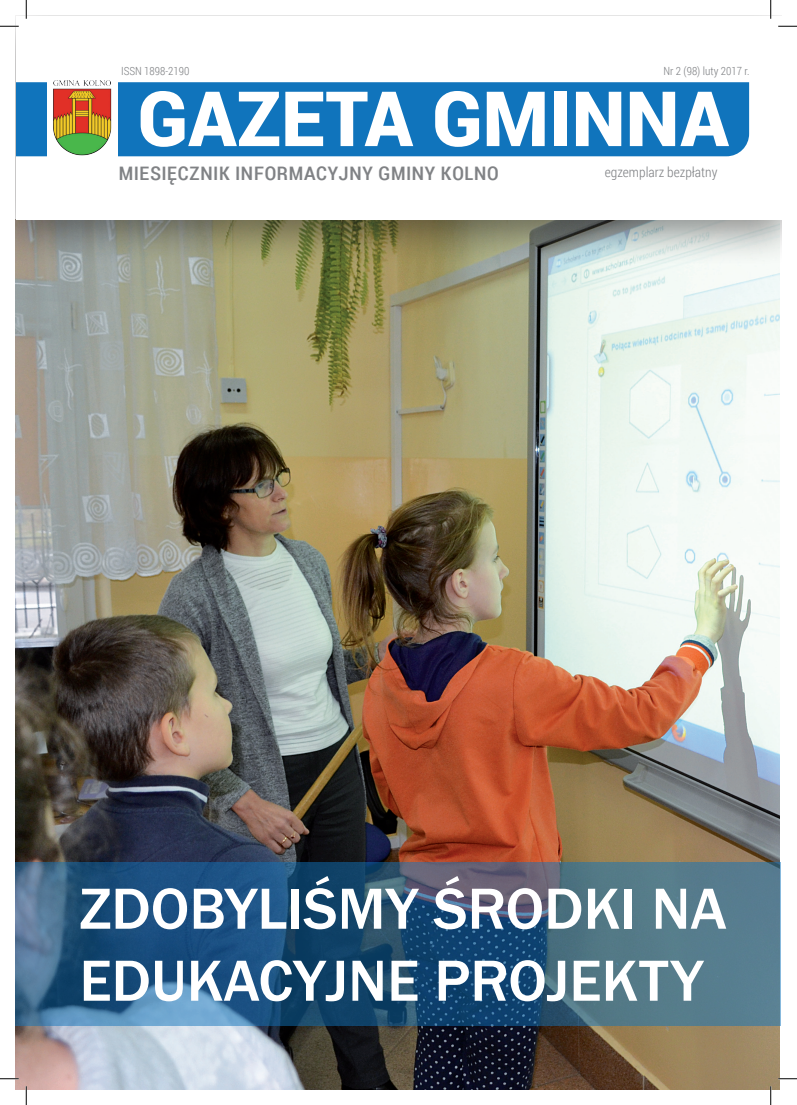
<style>
.page{position:relative;width:797px;height:1105px;background:#fff}
.page>*{position:absolute;margin:0;border:0;box-sizing:border-box;transform-origin:0 0}
.t1{font:900 76.38px "Roboto";color:#fff}
.t2{font:500 60px/72px "Franklin Gothic";color:#fff}
.t3{font:23.75px "Roboto Condensed";color:#808285}
.t4{font:300 13.75px "Roboto Condensed";color:#808285}
.t5{font:300 11.25px "Roboto Condensed";color:#808285}
</style>
<div class="page">
<img style="left:16px;top:276px;width:763px;height:813px">
<div style="left:16px;top:16px;width:765px;height:260px;background:#231f20;opacity:.5"></div>
<div style="left:16px;top:16px;width:765px;height:203px;background:#fff"></div>
<div style="left:16px;top:82px;width:733px;height:74px;background:#1074bc"></div>
<div style="left:47px;top:33px;width:70px;height:156px;background:#fff"></div>
<img style="left:53px;top:80px;width:59px;height:76px">
<svg style="left:16px;top:862px;width:765px;height:163px;background:#345f7f"></svg>
<svg style="left:0;top:25px;width:19px;height:2px"></svg>
<svg style="left:778px;top:25px;width:19px;height:2px"></svg>
<svg style="left:0;top:1078px;width:19px;height:1px"></svg>
<svg style="left:778px;top:1078px;width:19px;height:1px"></svg>
<svg style="left:25px;top:0;width:2px;height:19px"></svg>
<svg style="left:25px;top:1086px;width:2px;height:19px"></svg>
<svg style="left:770px;top:0;width:1px;height:19px"></svg>
<svg style="left:770px;top:1086px;width:1px;height:19px"></svg>
<p class="t5" style="left:121px;top:63px;width:70px">ISSN 1898-2190</p>
<p class="t5" style="left:663px;top:63px;width:87px">Nr 2 (98) luty 2017 r.</p>
<p class="t1" style="left:137px;top:65px;width:593px">GAZETA GMINNA</p>
<p class="t4" style="left:605px;top:163px;width:114px">egzemplarz bezpłatny</p>
<p class="t3" style="left:118px;top:155px;width:382px">MIESIĘCZNIK INFORMACYJNY GMINY KOLNO</p>
<p class="t2" style="left:79px;top:873px;width:648px">ZDOBYLIŚMY ŚRODKI NA<br>EDUKACYJNE PROJEKTY</p>
</div>
